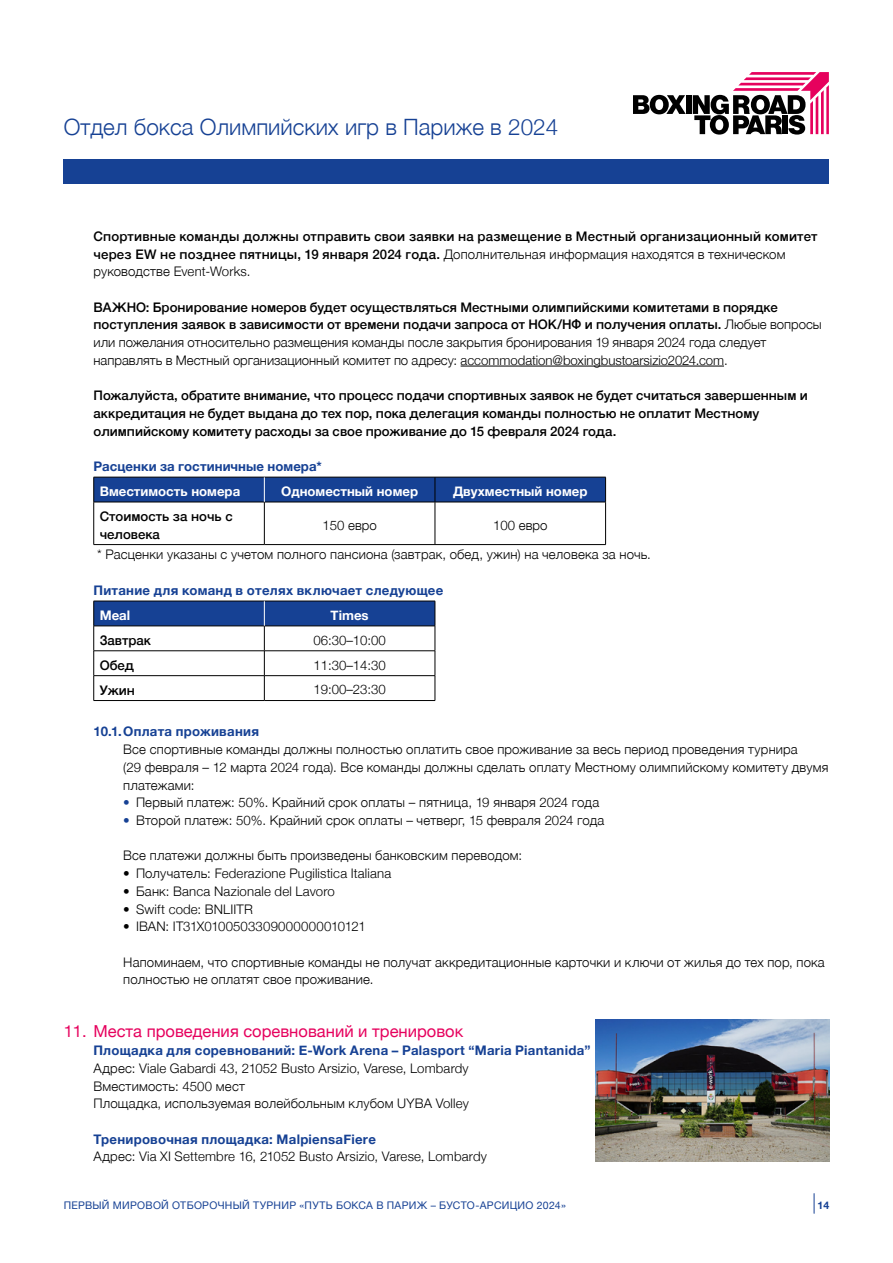
<style>
.page{position:relative;width:893px;height:1263px;background:#fff}
.page>*{position:absolute;margin:0;border:0;box-sizing:border-box;transform-origin:0 0}
.t1{font:300 22.5px "Helvetica Neue";color:#164194}
.t2{font:16.5px "Helvetica Neue";color:#e6015d}
.t3{font:300 13.2px/17.7px "Helvetica Neue";letter-spacing:.01em;color:#000}
.t4{font:500 13.2px/17.7px "Helvetica Neue";color:#000}
.t5{font:700 13.2px "Helvetica Neue";letter-spacing:.02em;color:#164194}
.t6{font:700 13.2px "Helvetica Neue";color:#fff}
.t7{font:10.5px "Helvetica Neue";letter-spacing:.025em;color:#164194}
.t8{font:700 10.5px "Helvetica Neue";color:#164194}
.s1{font-weight:300}
.s2{font-weight:500}
.s3{color:#164194}
</style>
<div class="page">
<svg style="left:633px;top:95px;width:53px;height:19px"></svg>
<div style="left:686px;top:95px;width:5px;height:19px;background:#000"></div>
<svg style="left:693px;top:72px;width:136px;height:63px"></svg>
<div style="left:64px;top:159px;width:765px;height:25px;background:#164194"></div>
<svg style="left:814px;top:1193px;width:1px;height:20px"></svg>
<hr style="left:461px;top:366px;width:263px;height:1px;background:#000">
<hr style="left:94px;top:502px;width:170px;height:1px;background:#000">
<hr style="left:93px;top:502px;width:1px;height:42px;background:#000">
<hr style="left:264px;top:502px;width:171px;height:1px;background:#000">
<hr style="left:264px;top:502px;width:1px;height:42px;background:#000">
<hr style="left:435px;top:502px;width:171px;height:1px;background:#000">
<hr style="left:435px;top:502px;width:1px;height:42px;background:#000">
<hr style="left:605px;top:502px;width:1px;height:42px;background:#000">
<hr style="left:94px;top:544px;width:170px;height:1px;background:#000">
<hr style="left:264px;top:544px;width:171px;height:1px;background:#000">
<hr style="left:435px;top:544px;width:171px;height:1px;background:#000">
<svg style="left:93px;top:477px;width:513px;height:25px;background:#163f8d"></svg>
<hr style="left:94px;top:700px;width:170px;height:1px;background:#000">
<hr style="left:264px;top:700px;width:171px;height:1px;background:#000">
<svg style="left:93px;top:601px;width:343px;height:99px"></svg>
<img style="left:595px;top:1020px;width:234px;height:141px">
<h1 class="t1" style="left:64px;top:108px;width:496px">Отдел бокса Олимпийских игр в Париже в 2024</h1>
<p class="t4" style="left:94px;top:226px;width:726px">Спортивные команды должны отправить свои заявки на размещение в Местный организационный комитет через EW не позднее пятницы, 19 января 2024 года. <span class="s1">Дополнительная информация находятся в техническом руководстве Event-Works.</span></p>
<p class="t3" style="left:94px;top:297px;width:730px"><span class="s2">ВАЖНО: Бронирование номеров будет осуществляться Местными олимпийскими комитетами в порядке поступления заявок в зависимости от времени подачи запроса от НОК/НФ и получения оплаты.</span> Любые вопросы или пожелания относительно размещения команды после закрытия бронирования 19 января 2024 года следует направлять в Местный организационный комитет по адресу: accommodation@boxingbustoarsizio2024.com.</p>
<p class="t4" style="left:94px;top:385px;width:716px">Пожалуйста, обратите внимание, что процесс подачи спортивных заявок не будет считаться завершенным и аккредитация не будет выдана до тех пор, пока делегация команды полностью не оплатит Местному олимпийскому комитету расходы за свое проживание до 15 февраля 2024 года.</p>
<p class="t5" style="left:94px;top:456px;width:230px">Расценки за гостиничные номера*</p>
<p class="t6" style="left:100px;top:481px;width:142px">Вместимость номера</p>
<p class="t6" style="left:281px;top:481px;width:138px">Одноместный номер</p>
<p class="t6" style="left:453px;top:481px;width:136px">Двухместный номер</p>
<p class="t4" style="left:100px;top:506px;width:134px">Стоимость за ночь с человека</p>
<p class="t3" style="left:322px;top:515px;width:56px">150 евро</p>
<p class="t3" style="left:493px;top:515px;width:56px">100 евро</p>
<p class="t3" style="left:97px;top:545px;width:555px">* Расценки указаны с учетом полного пансиона (завтрак, обед, ужин) на человека за ночь.</p>
<p class="t5" style="left:94px;top:580px;width:351px">Питание для команд в отелях включает следующее</p>
<p class="t6" style="left:100px;top:605px;width:32px">Meal</p>
<p class="t6" style="left:331px;top:605px;width:40px">Times</p>
<p class="t4" style="left:100px;top:630px;width:53px">Завтрак</p>
<p class="t3" style="left:313px;top:630px;width:74px">06:30–10:00</p>
<p class="t4" style="left:100px;top:655px;width:36px">Обед</p>
<p class="t3" style="left:313px;top:655px;width:74px">11:30–14:30</p>
<p class="t4" style="left:100px;top:680px;width:37px">Ужин</p>
<p class="t3" style="left:313px;top:680px;width:74px">19:00–23:30</p>
<p class="t5" style="left:94px;top:721px;width:167px">10.1.Оплата проживания</p>
<p class="t3" style="left:123px;top:740px;width:707px">Все спортивные команды должны полностью оплатить свое проживание за весь период проведения турнира<br>(29 февраля – 12 марта 2024 года). Все команды должны сделать оплату Местному олимпийскому комитету двумя платежами:</p>
<p class="t3" style="left:123px;top:793px;width:477px"><span class="s3">•</span> Первый платеж: 50%. Крайний срок оплаты – пятница, 19 января 2024 года</p>
<p class="t3" style="left:123px;top:810px;width:483px"><span class="s3">•</span> Второй платеж: 50%. Крайний срок оплаты – четверг, 15 февраля 2024 года</p>
<p class="t3" style="left:123px;top:846px;width:400px">Все платежи должны быть произведены банковским переводом:</p>
<p class="t3" style="left:123px;top:863px;width:269px">• Получатель: Federazione Pugilistica Italiana</p>
<p class="t3" style="left:123px;top:881px;width:213px">• Банк: Banca Nazionale del Lavoro</p>
<p class="t3" style="left:123px;top:899px;width:131px">• Swift code: BNLIITR</p>
<p class="t3" style="left:123px;top:917px;width:244px">• IBAN: IT31X0100503309000000010121</p>
<p class="t3" style="left:123px;top:952px;width:703px">Напоминаем, что спортивные команды не получат аккредитационные карточки и ключи от жилья до тех пор, пока полностью не оплатят свое проживание.</p>
<p class="t2" style="left:64px;top:1020px;width:401px">11. Mеста проведения соревнований и тренировок</p>
<p class="t5" style="left:94px;top:1040px;width:498px">Площадка для соревнований: E-Work Arena – Palasport “Maria Piantanida”</p>
<p class="t3" style="left:94px;top:1058px;width:377px">Адрес: Viale Gabardi 43, 21052 Busto Arsizio, Varese, Lombardy<br>Вместимость: 4500 мест<br>Площадка, используемая волейбольным клубом UYBA Volley</p>
<p class="t5" style="left:94px;top:1128px;width:284px">Тренировочная площадка: MalpiensaFiere</p>
<p class="t3" style="left:94px;top:1147px;width:395px">Адрес: Via XI Settembre 16, 21052 Busto Arsizio, Varese, Lombardy</p>
<p class="t7" style="left:64px;top:1198px;width:504px">ПЕРВЫЙ МИРОВОЙ ОТБОРОЧНЫЙ ТУРНИР «ПУТЬ БОКСА В ПАРИЖ – БУСТО-АРСИЦИО 2024»</p>
<p class="t8" style="left:818px;top:1197px;width:13px">14</p>
</div>
